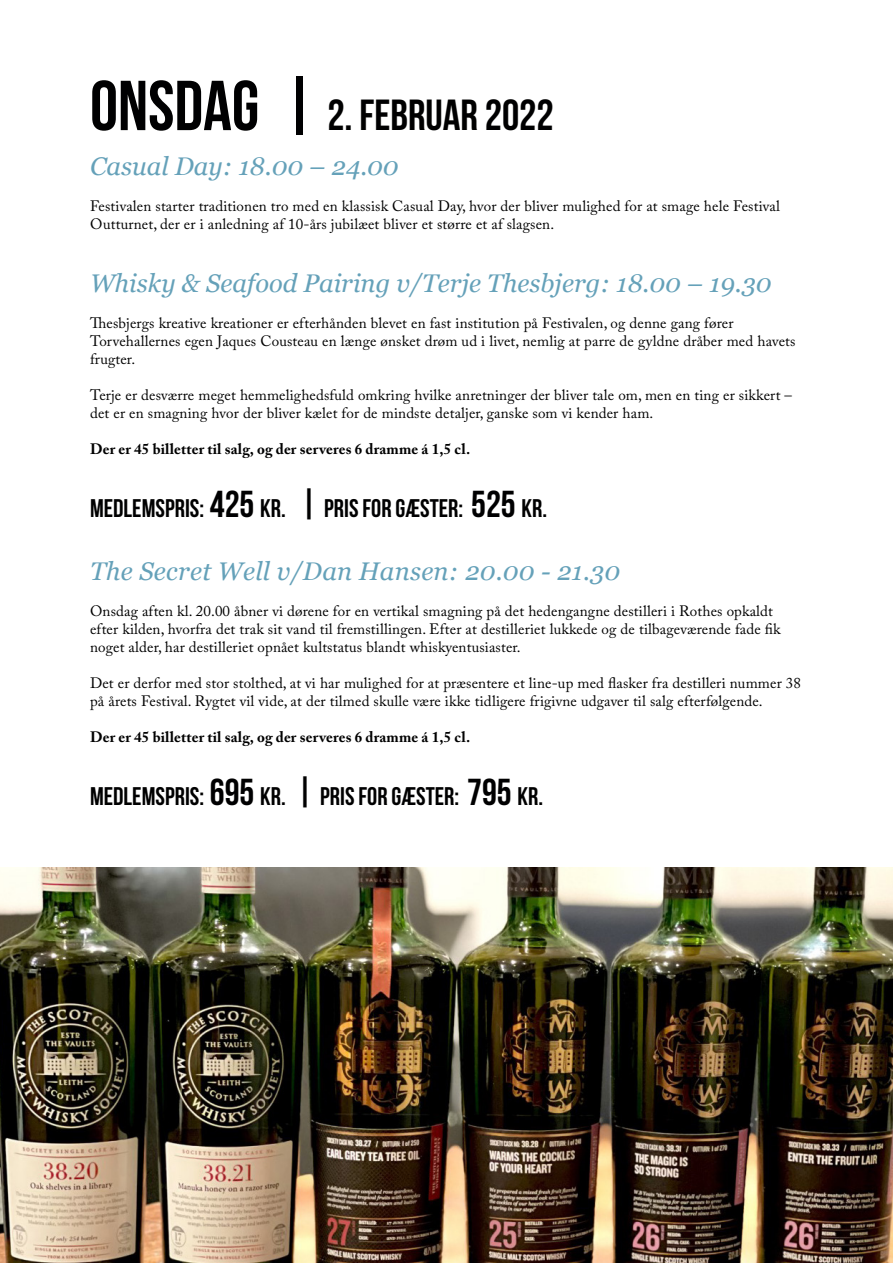
<style>
.page{position:relative;width:893px;height:1263px;background:#fff}
.page>*{position:absolute;margin:0;border:0;box-sizing:border-box;transform-origin:0 0}
.t1{font:700 43.5px "Bebas Neue";color:#000001}
.t2{font:italic 25.5px "Georgia";color:#65a1b9}
.t3{font:700 25.5px "Bebas Neue";color:#000001}
.t4{font:15px/18px "Adobe Caslon Pro";letter-spacing:.01em;color:#000001}
.t5{font:700 15px "Adobe Caslon Pro";letter-spacing:.01em;color:#000001}
.s1{font-size:70.5px}
.s2{font-size:37.5px}
</style>
<div class="page">
<img style="left:0;top:867px;width:893px;height:396px">
<p class="t1" style="left:90px;top:91px;width:465px"><span class="s1">ONSDAG |</span> 2. FEBRUAR 2022</p>
<p class="t2" style="left:90px;top:148px;width:310px">Casual Day: 18.00 – 24.00</p>
<p class="t4" style="left:90px;top:197px;width:691px">Festivalen starter traditionen tro med en klassisk Casual Day, hvor der bliver mulighed for at smage hele Festival<br>Outturnet, der er i anledning af 10-års jubilæet bliver et større et af slagsen.</p>
<p class="t2" style="left:90px;top:265px;width:683px">Whisky &amp; Seafood Pairing v/Terje Thesbjerg: 18.00 – 19.30</p>
<p class="t4" style="left:90px;top:314px;width:707px">Thesbjergs kreative kreationer er efterhånden blevet en fast institution på Festivalen, og denne gang fører<br>Torvehallernes egen Jaques Cousteau en længe ønsket drøm ud i livet, nemlig at parre de gyldne dråber med havets frugter.</p>
<p class="t4" style="left:90px;top:386px;width:703px">Terje er desværre meget hemmelighedsfuld omkring hvilke anretninger der bliver tale om, men en ting er sikkert – det er en smagning hvor der bliver kælet for de mindste detaljer, ganske som vi kender ham.</p>
<p class="t5" style="left:90px;top:440px;width:382px">Der er 45 billetter til salg, og der serveres 6 dramme á 1,5 cl.</p>
<p class="t3" style="left:90px;top:494px;width:458px">MEDLEMSPRIS: <span class="s2">425</span> KR. <span class="s2">|</span> PRIS FOR GÆSTER: <span class="s2">525</span> KR.</p>
<p class="t2" style="left:90px;top:553px;width:532px">The Secret Well v/Dan Hansen: 20.00 - 21.30</p>
<p class="t4" style="left:90px;top:602px;width:692px">Onsdag aften kl. 20.00 åbner vi dørene for en vertikal smagning på det hedengangne destilleri i Rothes opkaldt efter kilden, hvorfra det trak sit vand til fremstillingen. Efter at destilleriet lukkede og de tilbageværende fade fik noget alder, har destilleriet opnået kultstatus blandt whiskyentusiaster.</p>
<p class="t4" style="left:90px;top:674px;width:712px">Det er derfor med stor stolthed, at vi har mulighed for at præsentere et line-up med flasker fra destilleri nummer 38 på årets Festival. Rygtet vil vide, at der tilmed skulle være ikke tidligere frigivne udgaver til salg efterfølgende.</p>
<p class="t5" style="left:90px;top:728px;width:382px">Der er 45 billetter til salg, og der serveres 6 dramme á 1,5 cl.</p>
<p class="t3" style="left:90px;top:782px;width:455px">MEDLEMSPRIS: <span class="s2">695</span> KR. <span class="s2">|</span> PRIS FOR GÆSTER: <span class="s2">795</span> KR.</p>
</div>
